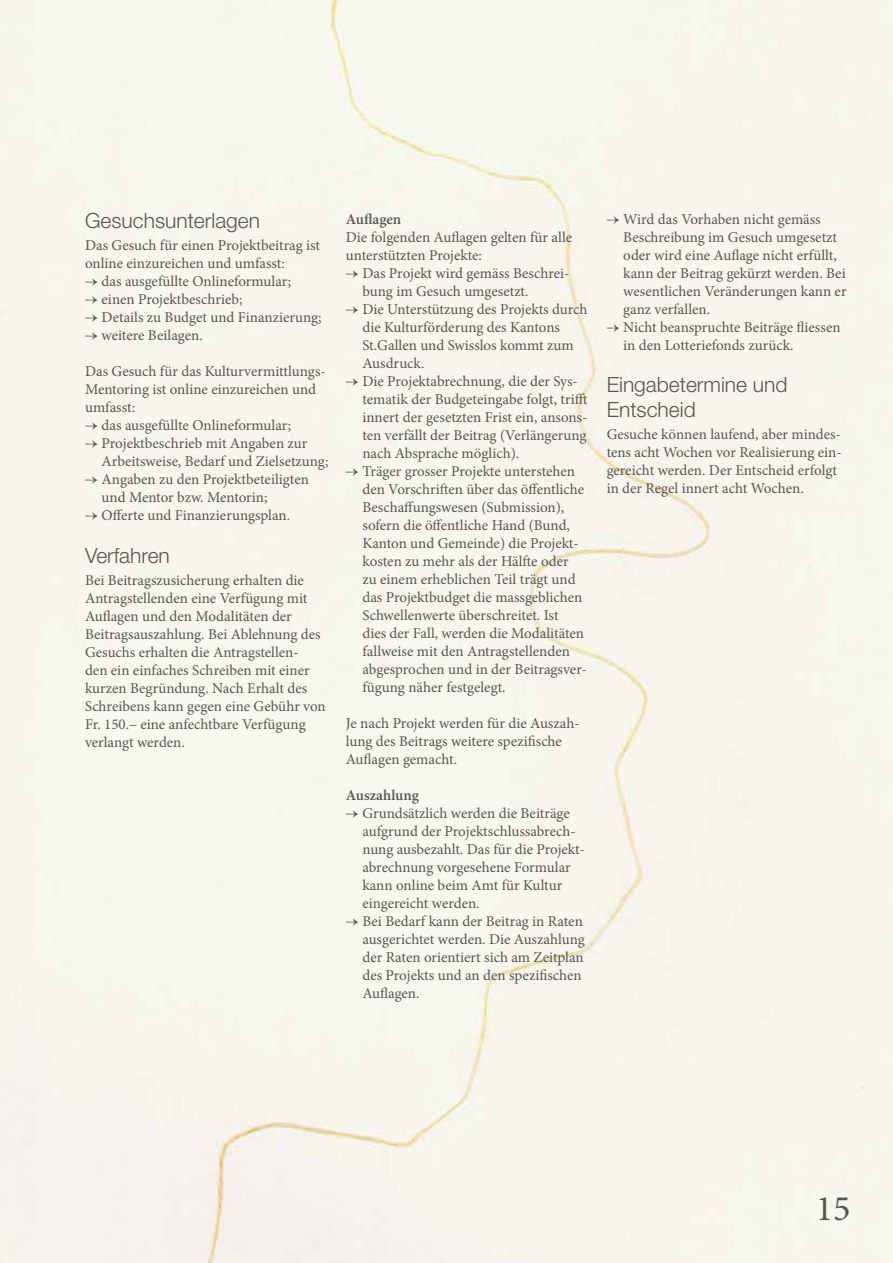
<style>
.page{position:relative;width:893px;height:1263px;background:#f9f5ec}
.page>*{position:absolute;margin:0;border:0;box-sizing:border-box;transform-origin:0 0}
.t1{font:36px "Minion Pro";color:#565655}
.t2{font:300 21px/24.8px "Helvetica Neue LT Std";color:#565655}
.t3{font:15px/18px "Minion Pro";color:#565655}
.t4{font:600 15px "Minion Pro";color:#565655}
</style>
<div class="page">
<h2 class="t2" style="left:85px;top:207px;width:177px">Gesuchsunterlagen</h2>
<p class="t3" style="left:85px;top:236px;width:237px">Das Gesuch für einen Projektbeitrag ist online einzureichen und umfasst:</p>
<p class="t3" style="left:85px;top:272px;width:208px">→ das ausgefüllte Onlineformular;</p>
<p class="t3" style="left:85px;top:290px;width:159px">→ einen Projektbeschrieb;</p>
<p class="t3" style="left:85px;top:308px;width:238px">→ Details zu Budget und Finanzierung;</p>
<p class="t3" style="left:85px;top:326px;width:119px">→ weitere Beilagen.</p>
<p class="t3" style="left:85px;top:362px;width:242px">Das Gesuch für das Kulturvermittlungs-<br>Mentoring ist online einzureichen und umfasst:</p>
<p class="t3" style="left:85px;top:416px;width:208px">→ das ausgefüllte Onlineformular;</p>
<p class="t3" style="left:102px;top:434px;width:228px;text-indent:-17px">→ Projektbeschrieb mit Angaben zur<br>Arbeitsweise, Bedarf und Zielsetzung;</p>
<p class="t3" style="left:102px;top:470px;width:209px;text-indent:-17px">→ Angaben zu den Projektbeteiligten und Mentor bzw. Mentorin;</p>
<p class="t3" style="left:85px;top:506px;width:207px">→ Offerte und Finanzierungsplan.</p>
<h2 class="t2" style="left:85px;top:542px;width:86px">Verfahren</h2>
<p class="t3" style="left:85px;top:571px;width:242px">Bei Beitragszusicherung erhalten die Antragstellenden eine Verfügung mit Auflagen und den Modalitäten der Beitragsauszahlung. Bei Ablehnung des Gesuchs erhalten die Antragstellen-<br>den ein einfaches Schreiben mit einer kurzen Begründung. Nach Erhalt des Schreibens kann gegen eine Gebühr von Fr. 150.– eine anfechtbare Verfügung verlangt werden.</p>
<p class="t4" style="left:346px;top:208px;width:57px">Auflagen</p>
<p class="t3" style="left:346px;top:228px;width:228px">Die folgenden Auflagen gelten für alle unterstützten Projekte:</p>
<p class="t3" style="left:362px;top:264px;width:209px;text-indent:-17px">→ Das Projekt wird gemäss Beschrei&shy;bung im Gesuch umgesetzt.</p>
<p class="t3" style="left:362px;top:300px;width:227px;text-indent:-17px">→ Die Unterstützung des Projekts durch die Kulturförderung des Kantons<br>St.Gallen und Swisslos kommt zum<br>Ausdruck.</p>
<p class="t3" style="left:362px;top:372px;width:227px;text-indent:-17px">→ Die Projektabrechnung, die der Sys&shy;tematik der Budgeteingabe folgt, trifft innert der gesetzten Frist ein, ansons&shy;ten verfällt der Beitrag (Verlängerung nach Absprache möglich).</p>
<p class="t3" style="left:362px;top:462px;width:226px;text-indent:-17px">→ Träger grosser Projekte unterstehen den Vorschriften über das öffentliche Beschaffungswesen (Submission), sofern die öffentliche Hand (Bund, Kanton und Gemeinde) die Projekt&shy;kosten zu mehr als der Hälfte oder<br>zu einem erheblichen Teil trägt und das Projektbudget die massgeblichen Schwellenwerte überschreitet. Ist<br>dies der Fall, werden die Modalitäten fallweise mit den Antragstellenden abgesprochen und in der Beitragsver&shy;fügung näher festgelegt.</p>
<p class="t3" style="left:346px;top:714px;width:235px">Je nach Projekt werden für die Auszah&shy;lung des Beitrags weitere spezifische<br>Auflagen gemacht.</p>
<p class="t4" style="left:346px;top:784px;width:75px">Auszahlung</p>
<p class="t3" style="left:362px;top:804px;width:222px;text-indent:-17px">→ Grundsätzlich werden die Beiträge aufgrund der Projektschlussabrech&shy;nung ausbezahlt. Das für die Projekt&shy;abrechnung vorgesehene Formular kann online beim Amt für Kultur eingereicht werden.</p>
<p class="t3" style="left:362px;top:912px;width:224px;text-indent:-17px">→ Bei Bedarf kann der Beitrag in Raten ausgerichtet werden. Die Auszahlung der Raten orientiert sich am Zeitplan des Projekts und an den spezifischen<br>Auflagen.</p>
<p class="t3" style="left:623px;top:210px;width:225px;text-indent:-17px">→ Wird das Vorhaben nicht gemäss<br>Beschreibung im Gesuch umgesetzt oder wird eine Auflage nicht erfüllt, kann der Beitrag gekürzt werden. Bei wesentlichen Veränderungen kann er ganz verfallen.</p>
<p class="t3" style="left:623px;top:318px;width:219px;text-indent:-17px">→ Nicht beanspruchte Beiträge fliessen in den Lotteriefonds zurück.</p>
<h2 class="t2" style="left:607px;top:372px;width:182px">Eingabetermine und<br>Entscheid</h2>
<p class="t3" style="left:607px;top:426px;width:237px">Gesuche können laufend, aber mindes&shy;tens acht Wochen vor Realisierung ein&shy;gereicht werden. Der Entscheid erfolgt in der Regel innert acht Wochen.</p>
<h1 class="t1" style="left:816px;top:1185px;width:36px">15</h1>
</div>
